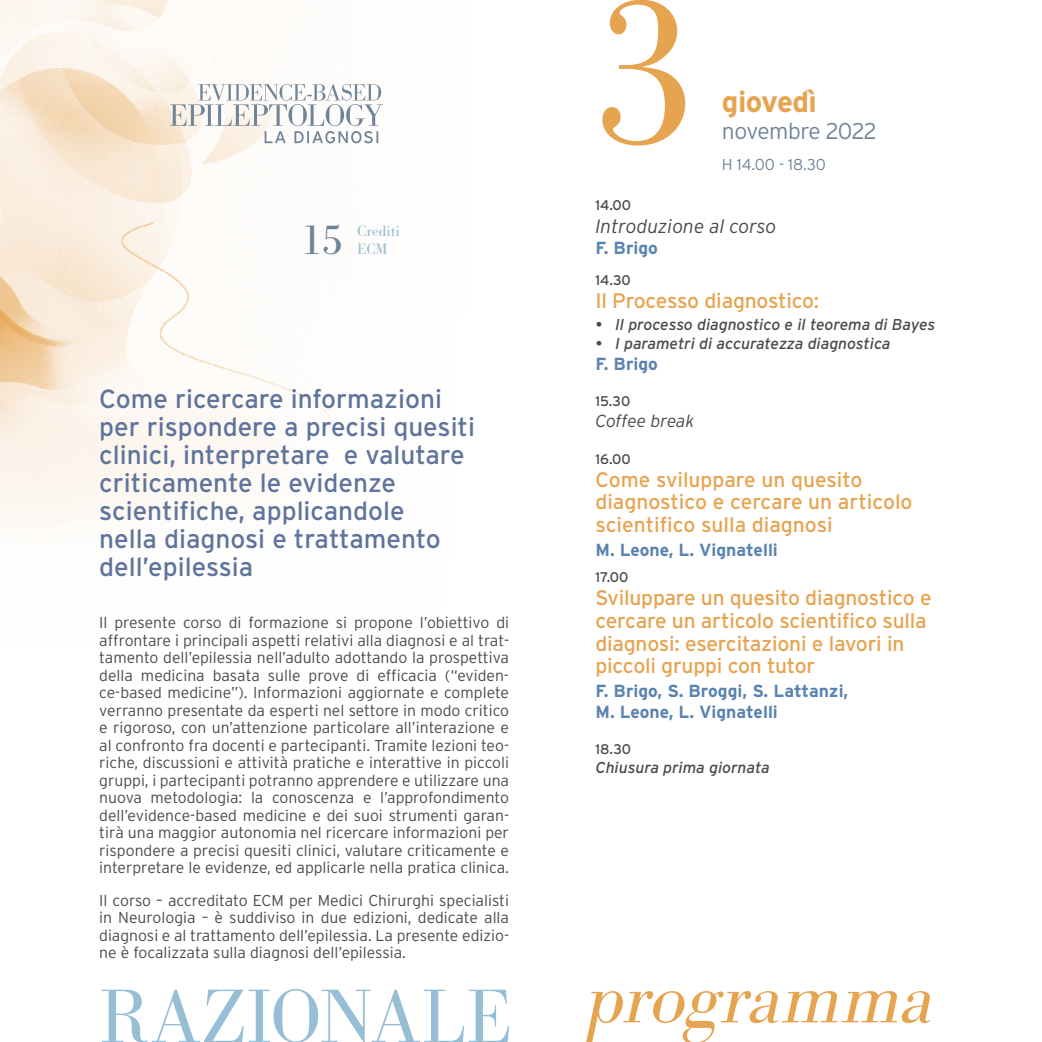
<style>
.page{position:relative;width:1042px;height:1042px;background:#fff}
.page>*{position:absolute;margin:0;border:0;box-sizing:border-box;transform-origin:0 0}
.t1{font:300 218.75px "Bodoni URW";color:#e6a450}
.t2{font:300 78.75px "Bodoni URW";letter-spacing:.005em;color:#96bfd5}
.t3{font:43.75px "Bodoni URW";color:#708498}
.t4{font:700 29.75px "Interstate";letter-spacing:-.02em;color:#e6a450}
.t5{font:26.25px/28px "Interstate";color:#5f749c}
.t6{font:300 22.75px "Interstate";letter-spacing:-.04em;color:#708498}
.t7{font:21px/22.8px "Interstate";letter-spacing:-.01em;color:#e6a450}
.t8{font:italic 300 19.25px "Interstate";color:#4a4a49}
.t9{font:700 17.5px/21px "Interstate";color:#5a83af}
.t10{font:italic 300 17.5px "Interstate";letter-spacing:-.015em;color:#4a4a49}
.t11{font:300 15.75px/17.5px "Interstate";color:#4a4a49;text-align:justify}
.t12{font:italic 15.75px "Interstate";color:#4a4a49}
.t13{font:300 15.75px "Interstate";color:#708498}
.t14{font:15.75px "Bodoni URW";color:#96bfd5}
.t15{font:14px "Interstate";color:#4a4a49}
</style>
<div class="page">
<img style="left:0;top:0;width:378px;height:536px">
<svg style="left:170px;top:84px;width:213px;height:59px"></svg>
<h3 class="t3" style="left:301px;top:214px;width:44px">15</h3>
<p class="t14" style="left:357px;top:222px;width:44px">Crediti</p>
<p class="t14" style="left:357px;top:239px;width:32px">ECM</p>
<h3 class="t5" style="left:99px;top:384px;width:377px">Come ricercare informazioni per rispondere a precisi quesiti clinici, interpretare e valutare criticamente le evidenze scientifiche, applicandole<br>nella diagnosi e trattamento dell’epilessia</h3>
<p class="t11" style="left:99px;top:614px;width:411px">Il presente corso di formazione si propone l’obiettivo di affrontare i principali aspetti relativi alla diagnosi e al trat&shy;tamento dell’epilessia nell’adulto adottando la prospettiva della medicina basata sulle prove di efficacia (“eviden&shy;ce-based medicine”). Informazioni aggiornate e complete verranno presentate da esperti nel settore in modo critico e rigoroso, con un’attenzione particolare all’interazione e al confronto fra docenti e partecipanti. Tramite lezioni teo&shy;riche, discussioni e attività pratiche e interattive in piccoli gruppi, i partecipanti potranno apprendere e utilizzare una nuova metodologia: la conoscenza e l’approfondimento dell’evidence-based medicine e dei suoi strumenti garan&shy;tirà una maggior autonomia nel ricercare informazioni per rispondere a precisi quesiti clinici, valutare criticamente e interpretare le evidenze, ed applicarle nella pratica clinica.</p>
<p class="t11" style="left:99px;top:891px;width:411px">Il corso – accreditato ECM per Medici Chirurghi specialisti in Neurologia – è suddiviso in due edizioni, dedicate alla diagnosi e al trattamento dell’epilessia. La presente edizio&shy;ne è focalizzata sulla diagnosi dell’epilessia.</p>
<h1 class="t1" style="left:589px;top:-57px;width:111px">3</h1>
<h3 class="t4" style="left:722px;top:85px;width:97px">giovedì</h3>
<h3 class="t6" style="left:722px;top:118px;width:156px">novembre 2022</h3>
<p class="t13" style="left:722px;top:156px;width:106px">H 14.00 - 18.30</p>
<p class="t15" style="left:595px;top:197px;width:37px">14.00</p>
<p class="t8" style="left:595px;top:215px;width:182px">Introduzione al corso</p>
<p class="t9" style="left:595px;top:237px;width:64px">F. Brigo</p>
<p class="t15" style="left:595px;top:273px;width:37px">14.30</p>
<h3 class="t7" style="left:595px;top:289px;width:225px">Il Processo diagnostico:</h3>
<p class="t12" style="left:595px;top:315px;width:341px">• Il processo diagnostico e il teorema di Bayes</p>
<p class="t12" style="left:595px;top:334px;width:297px">• I parametri di accuratezza diagnostica</p>
<p class="t9" style="left:595px;top:353px;width:64px">F. Brigo</p>
<p class="t15" style="left:595px;top:393px;width:36px">15.30</p>
<p class="t10" style="left:595px;top:411px;width:100px">Coffee break</p>
<p class="t15" style="left:595px;top:451px;width:37px">16.00</p>
<h3 class="t7" style="left:595px;top:468px;width:319px">Come sviluppare un quesito diagnostico e cercare un articolo scientifico sulla diagnosi</h3>
<p class="t9" style="left:595px;top:539px;width:184px">M. Leone, L. Vignatelli</p>
<p class="t15" style="left:595px;top:569px;width:35px">17.00</p>
<h3 class="t7" style="left:595px;top:586px;width:338px">Sviluppare un quesito diagnostico e cercare un articolo scientifico sulla diagnosi: esercitazioni e lavori in piccoli gruppi con tutor</h3>
<p class="t9" style="left:595px;top:680px;width:254px">F. Brigo, S. Broggi, S. Lattanzi,<br>M. Leone, L. Vignatelli</p>
<p class="t15" style="left:595px;top:742px;width:37px">18.30</p>
<p class="t12" style="left:595px;top:759px;width:176px">Chiusura prima giornata</p>
<h2 class="t2" style="left:99px;top:970px;width:838px">RAZIONALE <sup>programma</sup></h2>
</div>
